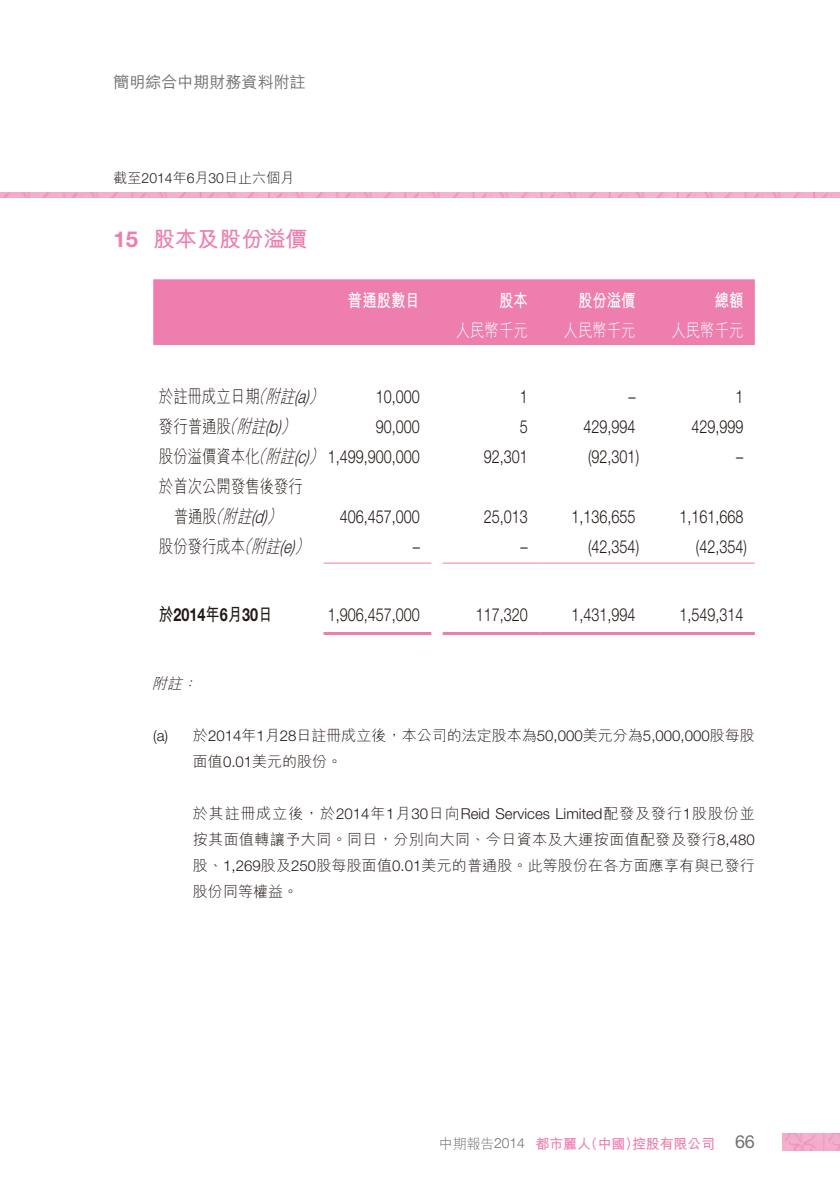
<style>
.page{position:relative;width:840px;height:1191px;background:#fff}
.page>*{position:absolute;margin:0;border:0;box-sizing:border-box;transform-origin:0 0}
.t1{font:22px "M Hei HK Bold E Ten B5 H";color:#ed7eae}
.t2{font:300 18px "Helvetica Neue LT Std";color:#231916;scale:.8 1}
.t3{font:18px/30px "M Hei HK Light E Ten B5 H";color:#231916;text-align:center;scale:.8 1}
.t4{font:18px "M Hei HK Light E Ten B5 H";color:#fff;scale:.8 1}
.t5{font:18px "M Hei HK Bold E Ten B5 H";color:#fff;scale:.8 1}
.t6{font:700 18px "Helvetica Neue LT Std";color:#231916;scale:.8 1}
.t7{font:16px "M Hei HK Medium E Ten B5 H";color:#717171}
.t8{font:15px/26px "M Hei HK Light E Ten B5 H";letter-spacing:.01em;color:#231916}
.t9{font:300 15px "Helvetica Neue LT Std";color:#231916}
.t10{font:italic 15px "M Hei HK Light E Ten B5 H";color:#231916}
.t11{font:14px "M Hei HK Bold E Ten B5 H";letter-spacing:-.015em;color:#ed7eae}
.t12{font:14px "M Hei HK Light E Ten B5 H";color:#231916}
.s1{font-family:"Helvetica Neue LT Std";font-weight:300}
.s2{font-family:"Helvetica Neue LT Std";font-weight:700}
.s3{font-style:italic}
.s4{font-family:"Helvetica Neue LT Std";font-weight:300;font-style:italic}
.s5{font-family:"M Hei HK Light E Ten B5 H";font-weight:400}
.s6{font-family:"M Hei HK Light E Ten B5 H";font-weight:400;font-style:italic}
.s7{font-family:"M Hei HK Bold E Ten B5 H";font-weight:400}
.s8{font-family:"M Hei HK Light E Ten B5 H";color:#717171}
.s9{font-family:"Helvetica Neue LT Std";font-weight:300;color:#717171}
.s10{font-family:"Helvetica Neue LT Std";font-size:18px;color:#717171}
</style>
<div class="page">
<img style="left:782px;top:1133px;width:57px;height:17px">
<img style="left:0;top:193px;width:839px;height:4px">
<div style="left:153px;top:279px;width:601px;height:66px;background:#ed7eae"></div>
<hr style="left:323px;top:562px;width:108px;height:1px;background:#ed7eae">
<hr style="left:442px;top:562px;width:97px;height:1px;background:#ed7eae">
<hr style="left:539px;top:562px;width:107px;height:1px;background:#ed7eae">
<hr style="left:646px;top:562px;width:108px;height:1px;background:#ed7eae">
<hr style="left:323px;top:632px;width:108px;height:3px;background:#ed7eae">
<hr style="left:442px;top:632px;width:97px;height:3px;background:#ed7eae">
<hr style="left:539px;top:632px;width:107px;height:3px;background:#ed7eae">
<hr style="left:646px;top:632px;width:108px;height:3px;background:#ed7eae">
<p class="t7" style="left:113px;top:76px;width:193px">簡明綜合中期財務資料附註</p>
<p class="t12" style="left:113px;top:172px;width:182px">截至<span class="s1">2014</span>年<span class="s1">6</span>月<span class="s1">30</span>日止六個月</p>
<p class="t1" style="left:113px;top:230px;width:195px"><span class="s2">15</span> 股本及股份溢價</p>
<p class="t5" style="left:348px;top:293px;width:91px">普通股數目</p>
<p class="t5" style="left:498px;top:293px;width:38px">股本</p>
<p class="t5" style="left:577px;top:293px;width:74px">股份溢價</p>
<p class="t5" style="left:714px;top:293px;width:37px">總額</p>
<p class="t4" style="left:455px;top:323px;width:91px">人民幣千元</p>
<p class="t4" style="left:563px;top:323px;width:91px">人民幣千元</p>
<p class="t4" style="left:671px;top:323px;width:91px">人民幣千元</p>
<p class="t3" style="left:159px;top:383px;width:212px">於註冊成立日期<span class="s3">（附註</span><span class="s4">(a)</span><span class="s3">）</span></p>
<p class="t2" style="left:375px;top:390px;width:57px">10,000</p>
<p class="t2" style="left:519px;top:390px;width:12px">1</p>
<p class="t2" style="left:628px;top:390px;width:10px">–</p>
<p class="t2" style="left:735px;top:390px;width:12px">1</p>
<p class="t3" style="left:159px;top:413px;width:177px">發行普通股<span class="s3">（附註</span><span class="s4">(b)</span><span class="s3">）</span></p>
<p class="t2" style="left:375px;top:420px;width:57px">90,000</p>
<p class="t2" style="left:519px;top:420px;width:12px">5</p>
<p class="t2" style="left:583px;top:420px;width:67px">429,994</p>
<p class="t2" style="left:691px;top:420px;width:67px">429,999</p>
<p class="t2" style="left:159px;top:450px;width:327px"><span class="s5">股份溢價資本化</span><span class="s6">（附註</span><span class="s3">(c)</span><span class="s6">）</span>1,499,900,000</p>
<p class="t2" style="left:483px;top:450px;width:57px">92,301</p>
<p class="t2" style="left:587px;top:450px;width:65px">(92,301)</p>
<p class="t2" style="left:735px;top:450px;width:10px">–</p>
<p class="t3" style="left:159px;top:473px;width:181px">於首次公開發售後發行普通股<span class="s3">（附註</span><span class="s4">(d)</span><span class="s3">）</span></p>
<p class="t2" style="left:339px;top:510px;width:102px">406,457,000</p>
<p class="t2" style="left:483px;top:510px;width:57px">25,013</p>
<p class="t2" style="left:571px;top:510px;width:82px">1,136,655</p>
<p class="t2" style="left:679px;top:510px;width:82px">1,161,668</p>
<p class="t3" style="left:159px;top:533px;width:194px">股份發行成本<span class="s3">（附註</span><span class="s4">(e)</span><span class="s3">）</span></p>
<p class="t2" style="left:412px;top:540px;width:10px">–</p>
<p class="t2" style="left:520px;top:540px;width:10px">–</p>
<p class="t2" style="left:587px;top:540px;width:65px">(42,354)</p>
<p class="t2" style="left:695px;top:540px;width:65px">(42,354)</p>
<p class="t6" style="left:159px;top:608px;width:144px"><span class="s7">於</span>2014<span class="s7">年</span>6<span class="s7">月</span>30<span class="s7">日</span></p>
<p class="t2" style="left:327px;top:608px;width:117px">1,906,457,000</p>
<p class="t2" style="left:475px;top:608px;width:67px">117,320</p>
<p class="t2" style="left:571px;top:608px;width:82px">1,431,994</p>
<p class="t2" style="left:679px;top:608px;width:82px">1,549,314</p>
<p class="t10" style="left:152px;top:678px;width:51px">附註：</p>
<p class="t8" style="left:193px;top:724px;width:563px;text-indent:-40px"><span class="s1">(a)</span> 於<span class="s1">2014</span>年<span class="s1">1</span>月<span class="s1">28</span>日註冊成立後，本公司的法定股本為<span class="s1">50,000</span>美元分為<span class="s1">5,000,000</span>股每股面值<span class="s1">0.01</span>美元的股份。</p>
<p class="t9" style="left:193px;top:808px;width:563px"><span class="s5">於其註冊成立後，於</span>2014<span class="s5">年</span>1<span class="s5">月</span>30<span class="s5">日向</span>Reid Services Limited<span class="s5">配發及發行</span>1<span class="s5">股股份並</span></p>
<p class="t8" style="left:193px;top:828px;width:563px;text-align:justify">按其面值轉讓予大同。同日，分別向大同、今日資本及大運按面值配發及發行<span class="s1">8,480</span>股、<span class="s1">1,269</span>股及<span class="s1">250</span>股每股面值<span class="s1">0.01</span>美元的普通股。此等股份在各方面應享有與已發行股份同等權益。</p>
<p class="t11" style="left:439px;top:1138px;width:317px"><span class="s8">中期報告</span><span class="s9">2014</span> 都市麗人（中國）控股有限公司 <span class="s10">66</span></p>
</div>
